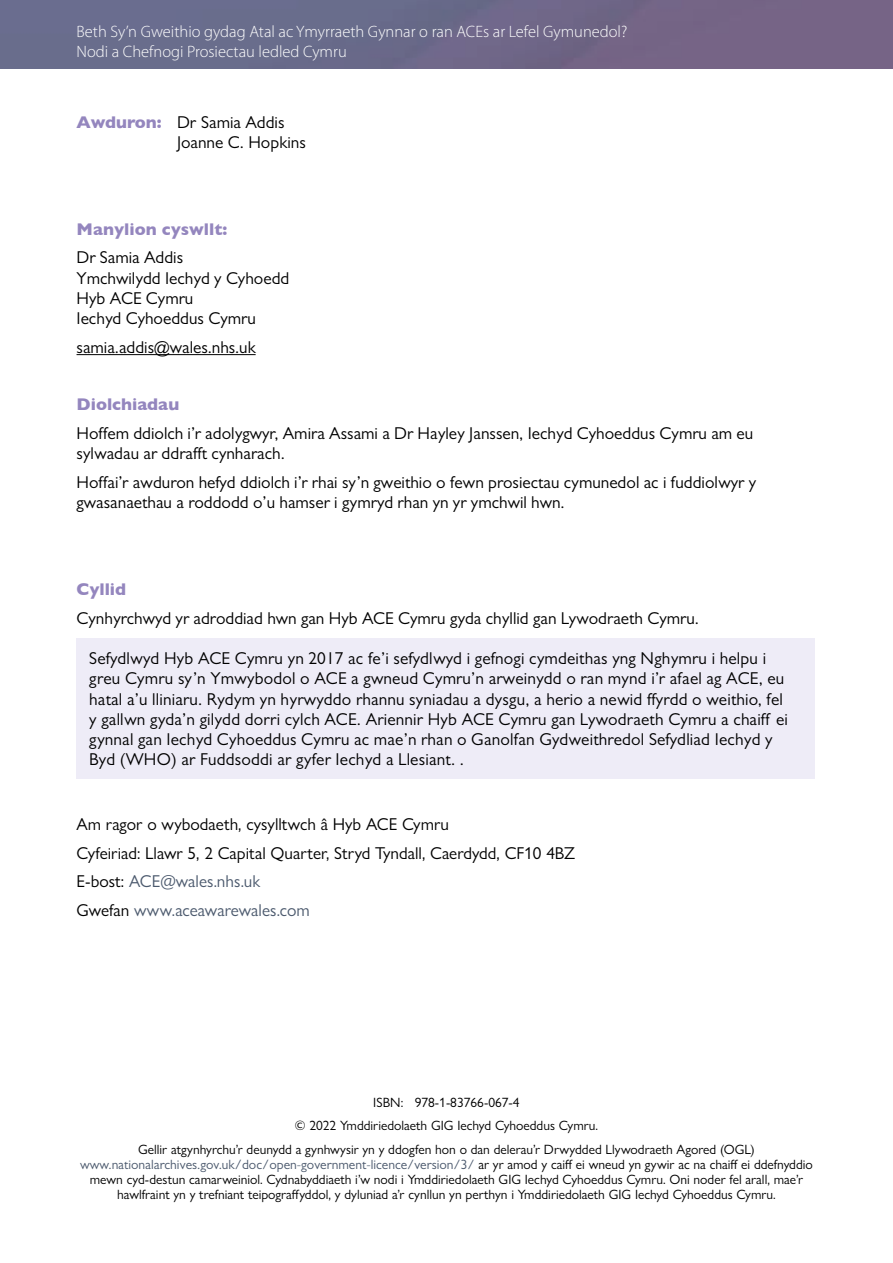
<style>
.page{position:relative;width:893px;height:1263px;background:#fff}
.page>*{position:absolute;margin:0;border:0;box-sizing:border-box;transform-origin:0 0}
.t1{font:17.25px/20.2px "Gill Sans";color:#000}
.t2{font:17.25px/28.8px "Gill Sans Nova";color:#000}
.t3{font:700 17.25px "Gill Sans";color:#9486be}
.t4{font:300 16.5px/19.8px "Myriad Pro";color:#fff}
.t5{font:13.5px/23.5px "Gill Sans Nova";color:#000;text-align:center}
.t6{font:13.5px "Gill Sans";color:#4b596d}
.s1{font-weight:700;color:#9486be}
.s2{color:#4b596d}
.s3{font-family:"Gill Sans Nova";color:#000}
</style>
<div class="page">
<hr style="left:892px;top:68px;width:1px;height:127px;background:#9486be">
<img style="left:0;top:0;width:893px;height:68px">
<hr style="left:77px;top:354px;width:179px;height:1px;background:#000">
<div style="left:77px;top:638px;width:738px;height:140px;background:#eeecf7"></div>
<p class="t4" style="left:77px;top:21px;width:552px">Beth Sy’n Gweithio gydag Atal ac Ymyrraeth Gynnar o ran ACEs ar Lefel Gymunedol?<br>Nodi a Chefnogi Prosiectau ledled Cymru</p>
<p class="t1" style="left:177px;top:112px;width:130px;text-indent:-100px"><span class="s1">Awduron:</span> Dr Samia Addis<br>Joanne C. Hopkins</p>
<p class="t3" style="left:77px;top:215px;width:152px">Manylion cyswllt:</p>
<p class="t1" style="left:77px;top:247px;width:214px">Dr Samia Addis<br>Ymchwilydd Iechyd y Cyhoedd<br>Hyb ACE Cymru<br>Iechyd Cyhoeddus Cymru</p>
<p class="t1" style="left:77px;top:337px;width:181px">samia.addis@wales.nhs.uk</p>
<p class="t3" style="left:77px;top:391px;width:104px">Diolchiadau</p>
<p class="t1" style="left:77px;top:423px;width:678px">Hoffem ddiolch i’r adolygwyr, Amira Assami a Dr Hayley Janssen, Iechyd Cyhoeddus Cymru am eu sylwadau ar ddrafft cynharach.</p>
<p class="t1" style="left:77px;top:472px;width:681px">Hoffai’r awduron hefyd ddiolch i’r rhai sy’n gweithio o fewn prosiectau cymunedol ac i fuddiolwyr y gwasanaethau a roddodd o’u hamser i gymryd rhan yn yr ymchwil hwn.</p>
<p class="t3" style="left:77px;top:575px;width:51px">Cyllid</p>
<p class="t1" style="left:77px;top:607px;width:624px">Cynhyrchwyd yr adroddiad hwn gan Hyb ACE Cymru gyda chyllid gan Lywodraeth Cymru.</p>
<p class="t1" style="left:89px;top:648px;width:700px">Sefydlwyd Hyb ACE Cymru yn 2017 ac fe’i sefydlwyd i gefnogi cymdeithas yng Nghymru i helpu i greu Cymru sy’n Ymwybodol o ACE a gwneud Cymru’n arweinydd o ran mynd i’r afael ag ACE, eu hatal a’u lliniaru. Rydym yn hyrwyddo rhannu syniadau a dysgu, a herio a newid ffyrdd o weithio, fel y gallwn gyda’n gilydd dorri cylch ACE. Ariennir Hyb ACE Cymru gan Lywodraeth Cymru a chaiff ei gynnal gan Iechyd Cyhoeddus Cymru ac mae’n rhan o Ganolfan Gydweithredol Sefydliad Iechyd y Byd (WHO) ar Fuddsoddi ar gyfer Iechyd a Llesiant. .</p>
<p class="t2" style="left:77px;top:809px;width:500px">Am ragor o wybodaeth, cysylltwch â Hyb ACE Cymru<br>Cyfeiriad: Llawr 5, 2 Capital Quarter, Stryd Tyndall, Caerdydd, CF10 4BZ E-bost: <span class="s2">ACE@wales.nhs.uk<br></span>Gwefan <span class="s2">www.aceawarewales.com</span></p>
<p class="t5" style="left:138px;top:1090px;width:618px">ISBN: 978-1-83766-067-4<br>© 2022 Ymddiriedolaeth GIG Iechyd Cyhoeddus Cymru.<br>Gellir atgynhyrchu’r deunydd a gynhwysir yn y ddogfen hon o dan delerau’r Drwydded Llywodraeth Agored (OGL)</p>
<p class="t6" style="left:80px;top:1156px;width:734px">www.nationalarchives.gov.uk/doc/open-government-licence/version/3/ <span class="s3">ar yr amod y caiff ei wneud yn gywir ac na chaiff ei ddefnyddio</span></p>
<p class="t5" style="left:90px;top:1171px;width:715px;line-height:15px">mewn cyd-destun camarweiniol. Cydnabyddiaeth i’w nodi i Ymddiriedolaeth GIG Iechyd Cyhoeddus Cymru. Oni noder fel arall, mae’r hawlfraint yn y trefniant teipograffyddol, y dyluniad a’r cynllun yn perthyn i Ymddiriedolaeth GIG Iechyd Cyhoeddus Cymru.</p>
</div>
